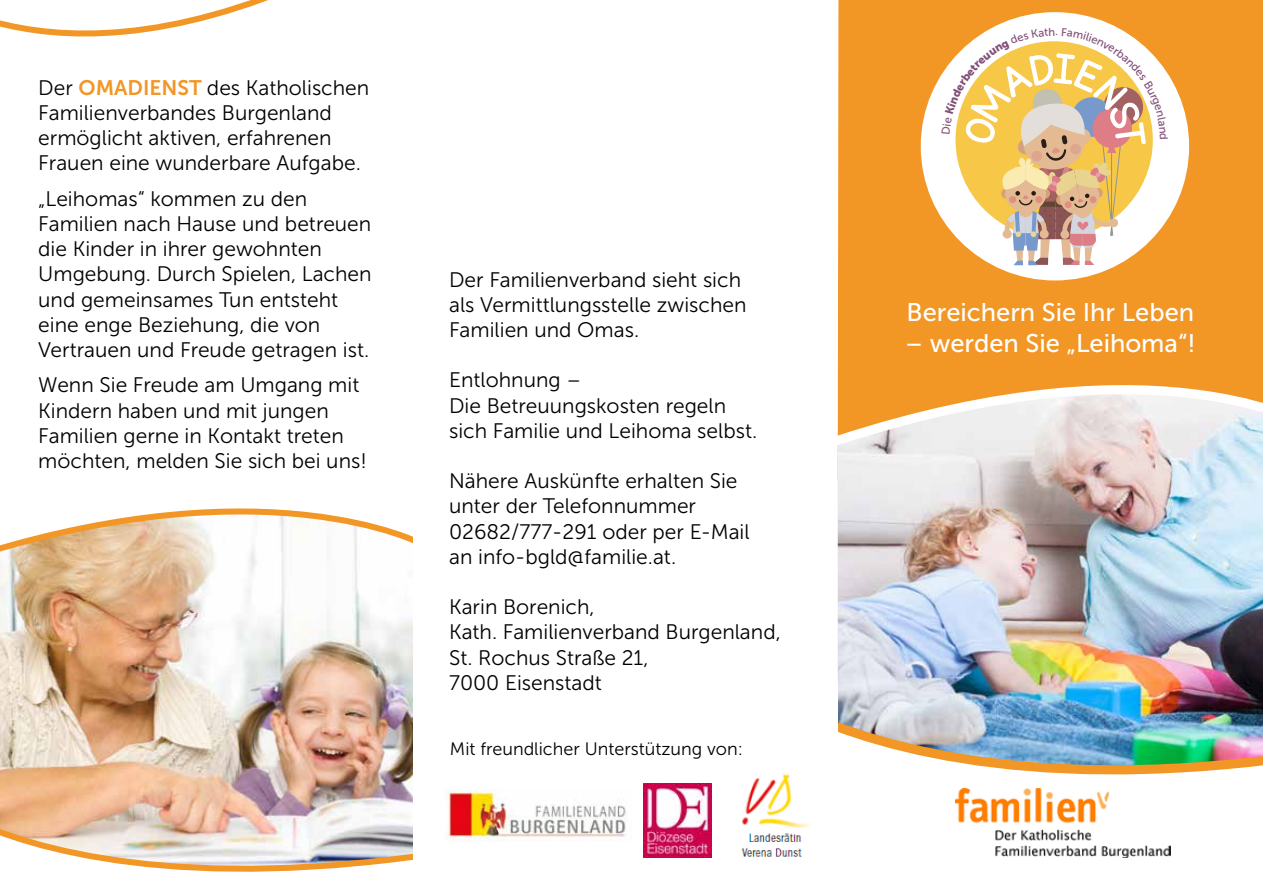
<style>
.page{position:relative;width:1263px;height:893px;background:#fff}
.page>*{position:absolute;margin:0;border:0;box-sizing:border-box;transform-origin:0 0}
.t1{font:25.5px "Museo Sans 500";color:#fff}
.t2{font:21px/25.2px "Museo Sans 300";color:#000}
.t3{font:18px "Museo Sans 300";color:#000}
.s1{font-family:"Museo Sans 700";color:#f29625}
</style>
<div class="page">
<div style="left:838px;top:0;width:425px;height:331px;background:#f29625"></div>
<img style="left:956px;top:799px;width:214px;height:59px">
<img style="left:838px;top:453px;width:425px;height:261px">
<img style="left:838px;top:714px;width:425px;height:85px">
<svg style="left:837px;top:331px;width:426px;height:122px;background:#efbc7f"></svg>
<img style="left:0;top:562px;width:413px;height:254px">
<img style="left:0;top:816px;width:413px;height:56px">
<svg style="left:0;top:508px;width:413px;height:54px"></svg>
<img style="left:446px;top:790px;width:180px;height:51px">
<svg style="left:0;top:0;width:268px;height:37px"></svg>
<img style="left:741px;top:773px;width:70px;height:84px">
<img style="left:644px;top:784px;width:68px;height:74px">
<div style="left:921px;top:12px;width:268px;height:268px;background:#fff;border-radius:50%"></div>
<svg style="left:942px;top:27px;width:226px;height:238px"></svg>
<p class="t2" style="left:38px;top:75px;width:333px">Der <span class="s1">OMADIENST</span> des Katholischen<br>Familienverbandes Burgenland ermöglicht aktiven, erfahrenen<br>Frauen eine wunderbare Aufgabe.</p>
<p class="t2" style="left:38px;top:186px;width:335px">„Leihomas“ kommen zu den<br>Familien nach Hause und betreuen die Kinder in ihrer gewohnten<br>Umgebung. Durch Spielen, Lachen und gemeinsames Tun entsteht eine enge Beziehung, die von<br>Vertrauen und Freude getragen ist.</p>
<p class="t2" style="left:38px;top:373px;width:330px">Wenn Sie Freude am Umgang mit<br>Kindern haben und mit jungen<br>Familien gerne in Kontakt treten möchten, melden Sie sich bei uns!</p>
<p class="t2" style="left:449px;top:267px;width:299px">Der Familienverband sieht sich als Vermittlungsstelle zwischen<br>Familien und Omas.</p>
<p class="t2" style="left:449px;top:368px;width:310px">Entlohnung –<br>Die Betreuungskosten regeln sich Familie und Leihoma selbst.</p>
<p class="t2" style="left:449px;top:469px;width:302px">Nähere Auskünfte erhalten Sie unter der Telefonnummer<br>02682/777-291 oder per E-Mail an info-bgld@familie.at.</p>
<p class="t2" style="left:449px;top:595px;width:333px">Karin Borenich,<br>Kath. Familienverband Burgenland,<br>St. Rochus Straße 21,<br>7000 Eisenstadt</p>
<p class="t3" style="left:450px;top:739px;width:295px">Mit freundlicher Unterstützung von:</p>
<p class="t1" style="left:906px;top:298px;width:289px">Bereichern Sie Ihr Leben</p>
<p class="t1" style="left:905px;top:329px;width:292px">– werden Sie „Leihoma“!</p>
</div>
